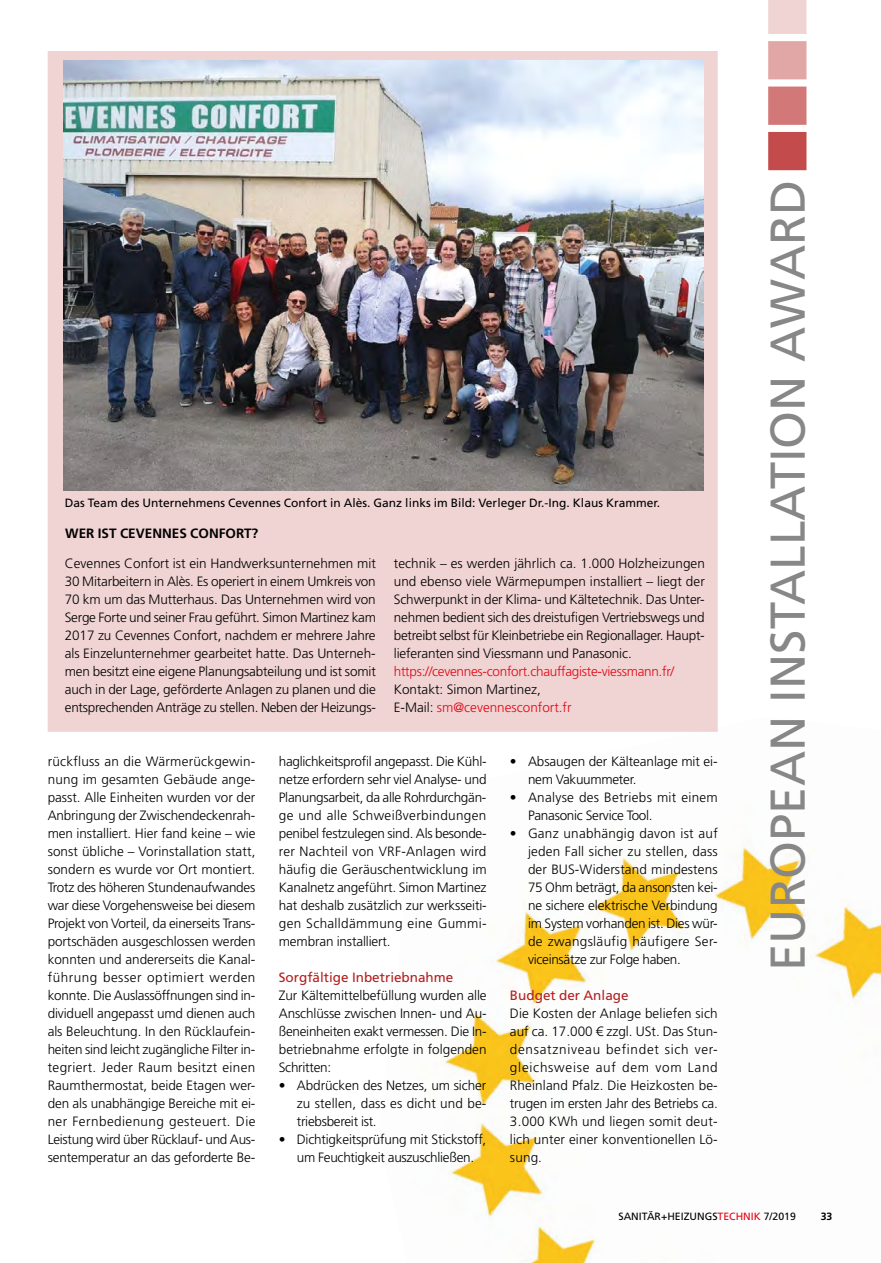
<style>
.page{position:relative;width:881px;height:1263px;background:#fff}
.page>*{position:absolute;margin:0;border:0;box-sizing:border-box;transform-origin:0 0}
.t1{font:48.75px "Frutiger LT Std";color:#878787}
.t2{font:300 13.5px/18px "Frutiger LT Std";letter-spacing:-.01em;color:#000;text-align:justify}
.t3{font:300 13.5px "Frutiger LT Std";letter-spacing:-.02em;color:#e30613}
.t4{font:300 13.5px/18px "Frutiger LT Std";letter-spacing:.02em;color:#000}
.t5{font:13.5px "Frutiger LT Std";color:#b51f1f}
.t6{font:700 13.5px "Frutiger LT Std";color:#000}
.t7{font:12px "Frutiger LT Std";color:#000}
.t8{font:10.5px "Frutiger LT Std";color:#000}
.t9{font:700 10.5px "Frutiger LT Std";color:#000}
.s1{color:#e30613}
</style>
<div class="page">
<img style="left:445px;top:679px;width:435px;height:584px">
<div style="left:48px;top:51px;width:669px;height:681px;background:#f0d3d3"></div>
<img style="left:64px;top:60px;width:639px;height:430px">
<div style="left:767px;top:132px;width:39px;height:38px;background:#c34b4b;border:2px solid #b51f1f"></div>
<div style="left:767px;top:87px;width:39px;height:38px;background:#d27878"></div>
<div style="left:767px;top:41px;width:39px;height:38px;background:#e1a6a6"></div>
<svg style="left:768px;top:0;width:38px;height:34px"></svg>
<p class="t7" style="left:65px;top:496px;width:596px">Das Team des Unternehmens Cevennes Confort in Alès. Ganz links im Bild: Verleger Dr.-Ing. Klaus Krammer.</p>
<p class="t6" style="left:65px;top:526px;width:194px">WER IST CEVENNES CONFORT?</p>
<p class="t2" style="left:65px;top:554px;width:312px">Cevennes Confort ist ein Handwerksunternehmen mit 30 Mitarbeitern in Alès. Es operiert in einem Umkreis von 70 km um das Mutterhaus. Das Unternehmen wird von Serge Forte und seiner Frau geführt. Simon Martinez kam 2017 zu Cevennes Confort, nachdem er mehrere Jahre als Einzelunternehmer gearbeitet hatte. Das Unterneh&shy;men besitzt eine eigene Planungsabteilung und ist somit auch in der Lage, geförderte Anlagen zu planen und die entsprechenden Anträge zu stellen. Neben der Heizungs-</p>
<p class="t2" style="left:393px;top:554px;width:312px">technik – es werden jährlich ca. 1.000 Holzheizungen und ebenso viele Wärmepumpen installiert – liegt der Schwerpunkt in der Klima- und Kältetechnik. Das Unter&shy;nehmen bedient sich des dreistufigen Vertriebswegs und betreibt selbst für Kleinbetriebe ein Regionallager. Haupt&shy;lieferanten sind Viessmann und Panasonic.</p>
<p class="t3" style="left:393px;top:663px;width:282px">https://cevennes-confort.chauffagiste-viessmann.fr/</p>
<p class="t2" style="left:393px;top:680px;width:179px">Kontakt: Simon Martinez,<br>E-Mail: <span class="s1">sm@cevennesconfort.fr</span></p>
<p class="t2" style="left:48px;top:752px;width:209px">rückfluss an die Wärmerückgewin&shy;nung im gesamten Gebäude ange&shy;passt. Alle Einheiten wurden vor der Anbringung der Zwischendeckenrah&shy;men installiert. Hier fand keine – wie sonst übliche – Vorinstallation statt, sondern es wurde vor Ort montiert.<br>Trotz des höheren Stundenaufwandes war diese Vorgehensweise bei diesem Projekt von Vorteil, da einerseits Trans&shy;portschäden ausgeschlossen werden konnten und andererseits die Kanal&shy;führung besser optimiert werden konnte. Die Auslassöffnungen sind in&shy;dividuell angepasst umd dienen auch als Beleuchtung. In den Rücklaufein&shy;heiten sind leicht zugängliche Filter in&shy;tegriert. Jeder Raum besitzt einen Raumthermostat, beide Etagen wer&shy;den als unabhängige Bereiche mit ei&shy;ner Fernbedienung gesteuert. Die Leistung wird über Rücklauf- und Aus&shy;sentemperatur an das geforderte Be-</p>
<p class="t2" style="left:279px;top:752px;width:209px">haglichkeitsprofil angepasst. Die Kühl&shy;netze erfordern sehr viel Analyse- und Planungsarbeit, da alle Rohrdurchgän&shy;ge und alle Schweißverbindungen penibel festzulegen sind. Als besonde&shy;rer Nachteil von VRF-Anlagen wird häufig die Geräuschentwicklung im Kanalnetz angeführt. Simon Martinez hat deshalb zusätzlich zur werksseiti&shy;gen Schalldämmung eine Gummi&shy;membran installiert.</p>
<p class="t5" style="left:279px;top:969px;width:176px">Sorgfältige Inbetriebnahme</p>
<p class="t2" style="left:279px;top:986px;width:209px">Zur Kältemittelbefüllung wurden alle Anschlüsse zwischen Innen- und Au&shy;ßeneinheiten exakt vermessen. Die In&shy;betriebnahme erfolgte in folgenden Schritten:</p>
<p class="t2" style="left:297px;top:1076px;width:191px;text-indent:-18px">• Abdrücken des Netzes, um sicher zu stellen, dass es dicht und be&shy;triebsbereit ist.</p>
<p class="t2" style="left:279px;top:1130px;width:209px;text-align:center">• Dichtigkeitsprüfung mit Stickstoff, um Feuchtigkeit auszuschließen.</p>
<p class="t2" style="left:528px;top:752px;width:191px;text-indent:-18px">• Absaugen der Kälteanlage mit ei&shy;nem Vakuummeter.</p>
<p class="t4" style="left:528px;top:788px;width:191px;text-indent:-18px">• Analyse des Betriebs mit einem<br>Panasonic Service Tool.</p>
<p class="t2" style="left:528px;top:824px;width:191px;text-indent:-18px">• Ganz unabhängig davon ist auf jeden Fall sicher zu stellen, dass der BUS-Widerstand mindestens 75 Ohm beträgt, da ansonsten kei&shy;ne sichere elektrische Verbindung im System vorhanden ist. Dies wür&shy;de zwangsläufig häufigere Ser&shy;viceinsätze zur Folge haben.</p>
<p class="t5" style="left:510px;top:987px;width:120px">Budget der Anlage</p>
<p class="t2" style="left:510px;top:1004px;width:209px">Die Kosten der Anlage beliefen sich auf ca. 17.000 € zzgl. USt. Das Stun&shy;densatzniveau befindet sich ver&shy;gleichsweise auf dem vom Land Rheinland Pfalz. Die Heizkosten be&shy;trugen im ersten Jahr des Betriebs ca.<br>3.000 KWh und liegen somit deut&shy;lich unter einer konventionellen Lö&shy;sung.</p>
<h1 class="t1" style="left:758px;top:971px;width:792px;rotate:-90deg">EUROPEAN INSTALLATION AWARD</h1>
<p class="t8" style="left:618px;top:1210px;width:179px">SANITÄR+HEIZUNGS<span class="s1">TECHNIK</span> 7/2019</p>
<p class="t9" style="left:820px;top:1210px;width:13px">33</p>
</div>
